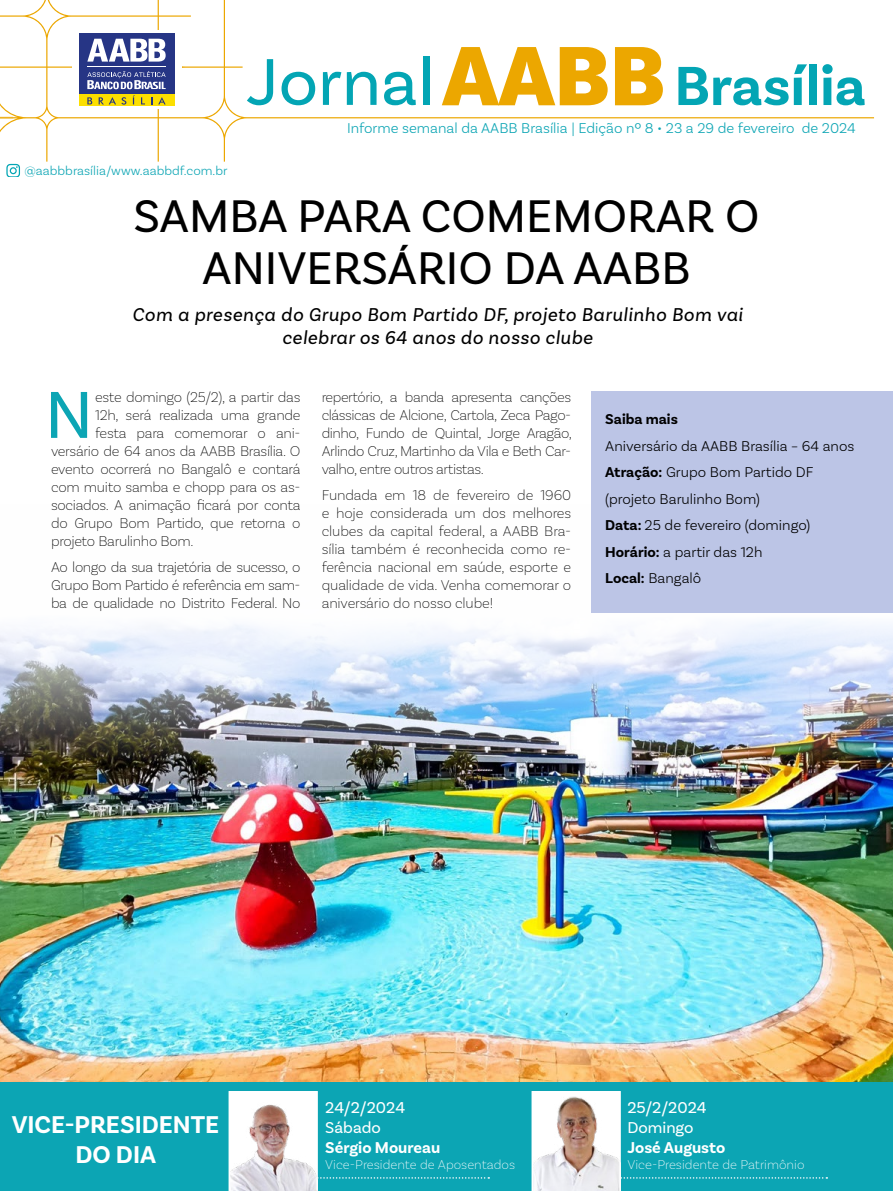
<style>
.page{position:relative;width:893px;height:1191px;background:#fff}
.page>*{position:absolute;margin:0;border:0;box-sizing:border-box;transform-origin:0 0}
.t1{font:69.6px "Basic Sans";color:#0ca5b4}
.t2{font:700 57.75px "Basic Sans";color:#03a5b4}
.t3{font:48px/52.5px "Basic Sans";color:#000;text-align:center}
.t4{font:700 25.5px/30.6px "Basic Sans";color:#fff;text-align:center}
.t5{font:italic 19.5px/23.4px "Basic Sans";letter-spacing:.03em;color:#000;text-align:center}
.t6{font:16.5px/19.8px "Basic Sans";color:#fff}
.t7{font:700 16.5px "Basic Sans";color:#fff}
.t8{font:200 15px/18px "Basic Sans";letter-spacing:-.02em;color:#000;text-align:justify}
.t9{font:300 15px/26.5px "Basic Sans";color:#000}
.t10{font:300 15px "Basic Sans";color:#0ca5b4}
.t11{font:700 15px "Basic Sans";color:#000}
.t12{font:200 13.5px "Basic Sans";color:#fff}
.t13{font:300 13.2px "Basic Sans";color:#0ca5b4}
.s1{font-weight:400;font-size:69.3px}
.s2{font-weight:900;font-size:88.2px;color:#eca700}
.s3{font-weight:700}
</style>
<div class="page">
<img style="left:0;top:505px;width:893px;height:577px">
<svg style="left:0;top:0;width:874px;height:162px"></svg>
<div style="left:0;top:1082px;width:893px;height:109px;background:#0ca5b4"></div>
<svg style="left:229px;top:1091px;width:260px;height:100px"></svg>
<svg style="left:531px;top:1091px;width:296px;height:100px"></svg>
<svg style="left:6px;top:164px;width:14px;height:13px"></svg>
<div style="left:72px;top:30px;width:109px;height:78px;background:#fff"></div>
<div style="left:79px;top:33px;width:95px;height:61px;background:#263585"></div>
<svg style="left:87px;top:39px;width:79px;height:23px"></svg>
<svg style="left:87px;top:71px;width:79px;height:18px"></svg>
<hr style="left:87px;top:66px;width:79px;height:1px;background:#fff">
<div style="left:79px;top:94px;width:95px;height:11px;background:#fcdf00"></div>
<svg style="left:87px;top:97px;width:5px;height:7px"></svg>
<svg style="left:99px;top:97px;width:27px;height:8px"></svg>
<svg style="left:133px;top:95px;width:2px;height:9px"></svg>
<svg style="left:141px;top:97px;width:4px;height:7px"></svg>
<svg style="left:158px;top:97px;width:8px;height:7px"></svg>
<div style="left:592px;top:390px;width:301px;height:222px;background:#bcc5e6"></div>
<h2 class="t2" style="left:247px;top:51px;width:621px"><span class="s1">Jornal</span><span class="s2">AABB</span> Brasília</h2>
<p class="t13" style="left:24px;top:163px;width:205px">@aabbbrasília/www.aabbdf.com.br</p>
<p class="t10" style="left:347px;top:119px;width:510px">Informe semanal da AABB Brasília | Edição nº 8 • 23 a 29 de fevereiro de 2024</p>
<h3 class="t3" style="left:134px;top:189px;width:627px">SAMBA PARA COMEMORAR O<br>ANIVERSÁRIO DA AABB</h3>
<h3 class="t5" style="left:132px;top:302px;width:612px">Com a presença do Grupo Bom Partido DF, projeto Barulinho Bom vai celebrar os 64 anos do nosso clube</h3>
<h1 class="t1" style="left:45px;top:373px;width:49px">N</h1>
<p class="t8" style="left:95px;top:387px;width:207px">este domingo (25/2), a partir das</p>
<p class="t8" style="left:95px;top:405px;width:207px">12h, será realizada uma grande</p>
<p class="t8" style="left:95px;top:423px;width:207px">festa para comemorar o ani-</p>
<p class="t8" style="left:51px;top:441px;width:251px">versário de 64 anos da AABB Brasília. O</p>
<p class="t8" style="left:51px;top:459px;width:251px">evento ocorrerá no Bangalô e contará</p>
<p class="t8" style="left:51px;top:477px;width:251px">com muito samba e chopp para os as-</p>
<p class="t8" style="left:51px;top:495px;width:251px">sociados. A animação ficará por conta</p>
<p class="t8" style="left:51px;top:513px;width:251px">do Grupo Bom Partido, que retorna o</p>
<p class="t8" style="left:51px;top:531px;width:144px">projeto Barulinho Bom.</p>
<p class="t8" style="left:51px;top:558px;width:251px">Ao longo da sua trajetória de sucesso, o Grupo Bom Partido é referência em sam&shy;ba de qualidade no Distrito Federal. No</p>
<p class="t8" style="left:322px;top:387px;width:252px">repertório, a banda apresenta canções clássicas de Alcione, Cartola, Zeca Pago&shy;dinho, Fundo de Quintal, Jorge Aragão, Arlindo Cruz, Martinho da Vila e Beth Car&shy;valho, entre outros artistas.</p>
<p class="t8" style="left:322px;top:486px;width:251px">Fundada em 18 de fevereiro de 1960 e hoje considerada um dos melhores clubes da capital federal, a AABB Bra&shy;sília também é reconhecida como re&shy;ferência nacional em saúde, esporte e qualidade de vida. Venha comemorar o aniversário do nosso clube!</p>
<p class="t11" style="left:605px;top:410px;width:74px">Saiba mais</p>
<p class="t9" style="left:605px;top:432px;width:251px">Aniversário da AABB Brasília – 64 anos<br><span class="s3">Atração:</span> Grupo Bom Partido DF (projeto Barulinho Bom)<br><span class="s3">Data:</span> 25 de fevereiro (domingo)<br><span class="s3">Horário:</span> a partir das 12h<br><span class="s3">Local:</span> Bangalô</p>
<h3 class="t4" style="left:12px;top:1109px;width:209px">VICE-PRESIDENTE<br>DO DIA</h3>
<p class="t6" style="left:325px;top:1097px;width:81px">24/2/2024<br>Sábado</p>
<p class="t7" style="left:325px;top:1137px;width:116px">Sérgio Moureau</p>
<p class="t12" style="left:325px;top:1156px;width:191px">Vice-Presidente de Aposentados</p>
<p class="t6" style="left:627px;top:1097px;width:81px">25/2/2024<br>Domingo</p>
<p class="t7" style="left:627px;top:1137px;width:99px">José Augusto</p>
<p class="t12" style="left:627px;top:1156px;width:179px">Vice-Presidente de Patrimônio</p>
</div>
